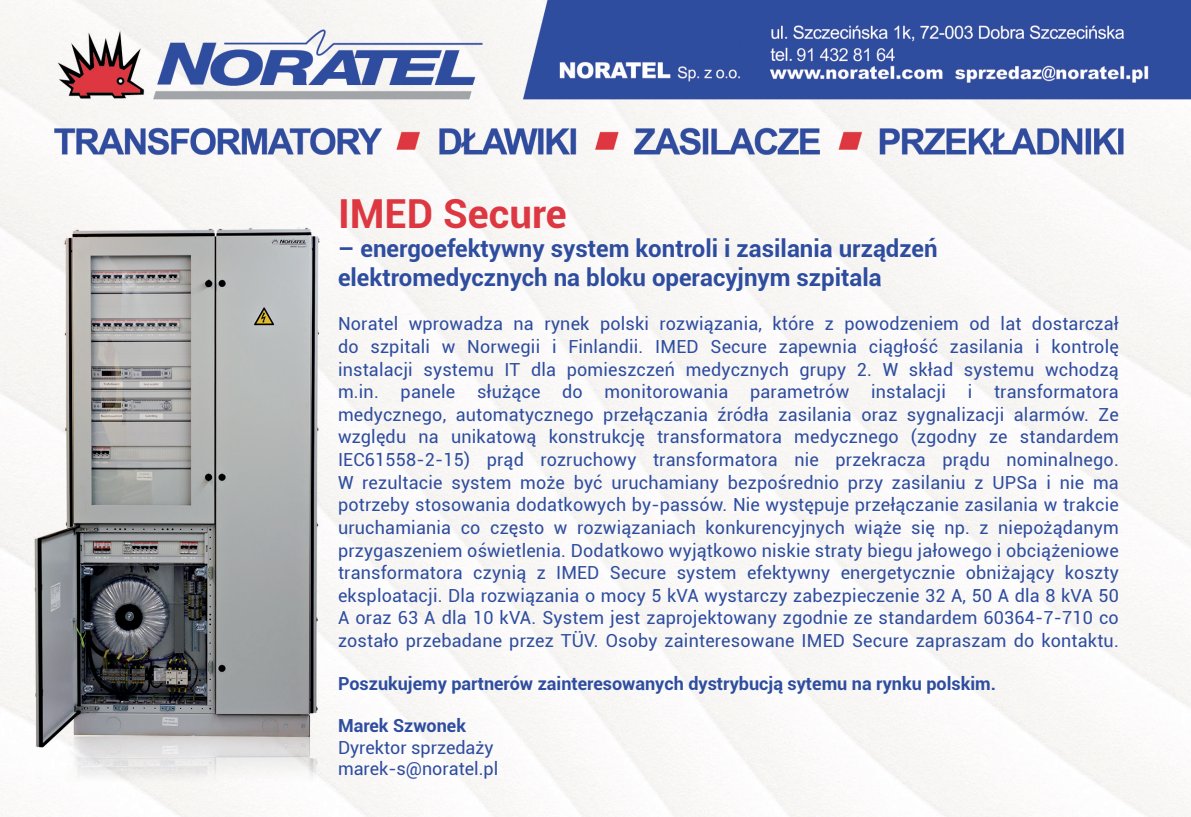
<style>
.page{position:relative;width:1191px;height:817px;background:#fff}
.page>*{position:absolute;margin:0;border:0;box-sizing:border-box;transform-origin:0 0}
.t1{font:700 40px "Roboto";color:#dd3842}
.t2{font:700 24px/28.8px "Roboto";color:#2e4d9f}
.t3{font:18px/22.6px "Roboto";letter-spacing:.01em;color:#2e4d9f;text-align:justify}
.t4{font:700 18px "Roboto";color:#2e4d9f}
</style>
<div class="page">
<img style="left:0;top:0;width:1191px;height:816px">
<h1 class="t1" style="left:338px;top:186px;width:230px">IMED Secure</h1>
<h2 class="t2" style="left:338px;top:233px;width:601px">– energoefektywny system kontroli i zasilania urządzeń elektromedycznych na bloku operacyjnym szpitala</h2>
<p class="t3" style="left:338px;top:312px;width:782px">Noratel wprowadza na rynek polski rozwiązania, które z powodzeniem od lat dostarczał do szpitali w Norwegii i Finlandii. IMED Secure zapewnia ciągłość zasilania i kontrolę instalacji systemu IT dla pomieszczeń medycznych grupy 2. W skład systemu wchodzą m.in. panele służące do monitorowania parametrów instalacji i transformatora medycznego, automatycznego przełączania źródła zasilania oraz sygnalizacji alarmów. Ze względu na unikatową konstrukcję transformatora medycznego (zgodny ze standardem IEC61558-2-15) prąd rozruchowy transformatora nie przekracza prądu nominalnego.<br>W rezultacie system może być uruchamiany bezpośrednio przy zasilaniu z UPSa i nie ma potrzeby stosowania dodatkowych by-passów. Nie występuje przełączanie zasilania w trakcie uruchamiania co często w rozwiązaniach konkurencyjnych wiąże się np. z niepożądanym przygaszeniem oświetlenia. Dodatkowo wyjątkowo niskie straty biegu jałowego i obciążeniowe transformatora czynią z IMED Secure system efektywny energetycznie obniżający koszty eksploatacji. Dla rozwiązania o mocy 5 kVA wystarczy zabezpieczenie 32 A, 50 A dla 8 kVA 50<br>A oraz 63 A dla 10 kVA. System jest zaprojektowany zgodnie ze standardem 60364-7-710 co zostało przebadane przez TÜV. Osoby zainteresowane IMED Secure zapraszam do kontaktu.</p>
<p class="t4" style="left:338px;top:671px;width:659px">Poszukujemy partnerów zainteresowanych dystrybucją sytemu na rynku polskim.</p>
<p class="t4" style="left:338px;top:713px;width:129px">Marek Szwonek</p>
<p class="t3" style="left:338px;top:735px;width:162px;line-height:21.6px">Dyrektor sprzedaży marek-s@noratel.pl</p>
</div>
